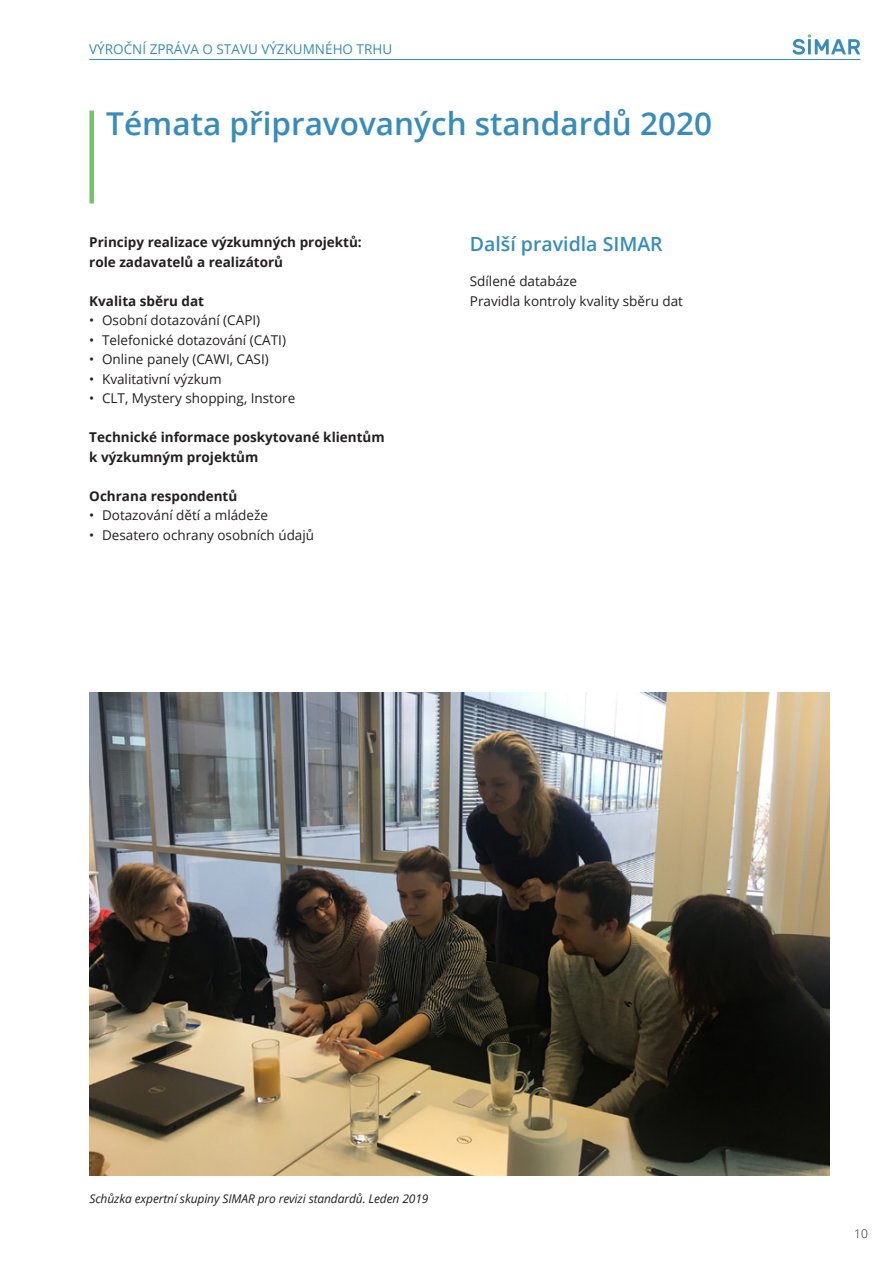
<style>
.page{position:relative;width:893px;height:1263px;background:#fff}
.page>*{position:absolute;margin:0;border:0;box-sizing:border-box;transform-origin:0 0}
.t1{font:600 31.5px "Open Sans";color:#378cbc}
.t2{font:600 19.5px "Open Sans";color:#378cbc}
.t3{font:13.5px/19.5px "Open Sans";color:#231f20}
.t4{font:700 13.5px/19.5px "Open Sans";color:#231f20}
.t5{font:13.5px "Open Sans";color:#378cbc}
.t6{font:italic 12px "Open Sans";letter-spacing:-.01em;color:#231f20}
.t7{font:300 12px "Open Sans";color:#231f20}
</style>
<div class="page">
<svg style="left:793px;top:34px;width:67px;height:21px"></svg>
<hr style="left:89px;top:59px;width:771px;height:1px;background:#378cbc">
<div style="left:89px;top:111px;width:5px;height:92px;background:#74c269"></div>
<img style="left:89px;top:692px;width:740px;height:484px">
<p class="t5" style="left:89px;top:40px;width:304px">VÝROČNÍ ZPRÁVA O STAVU VÝZKUMNÉHO TRHU</p>
<h1 class="t1" style="left:106px;top:102px;width:607px">Témata připravovaných standardů 2020</h1>
<p class="t4" style="left:89px;top:232px;width:274px">Principy realizace výzkumných projektů: role zadavatelů a realizátorů</p>
<p class="t4" style="left:89px;top:291px;width:116px">Kvalita sběru dat</p>
<p class="t3" style="left:89px;top:310px;width:172px">• Osobní dotazování (CAPI)</p>
<p class="t3" style="left:89px;top:330px;width:198px">• Telefonické dotazování (CATI)</p>
<p class="t3" style="left:89px;top:349px;width:181px">• Online panely (CAWI, CASI)</p>
<p class="t3" style="left:89px;top:369px;width:134px">• Kvalitativní výzkum</p>
<p class="t3" style="left:89px;top:388px;width:208px">• CLT, Mystery shopping, Instore</p>
<p class="t4" style="left:89px;top:427px;width:297px">Technické informace poskytované klientům k výzkumným projektům</p>
<p class="t4" style="left:89px;top:486px;width:150px">Ochrana respondentů</p>
<p class="t3" style="left:89px;top:505px;width:180px">• Dotazování dětí a mládeže</p>
<p class="t3" style="left:89px;top:525px;width:226px">• Desatero ochrany osobních údajů</p>
<h2 class="t2" style="left:470px;top:231px;width:194px">Další pravidla SIMAR</h2>
<p class="t3" style="left:470px;top:271px;width:215px">Sdílené databáze<br>Pravidla kontroly kvality sběru dat</p>
<p class="t6" style="left:89px;top:1190px;width:340px">Schůzka expertní skupiny SIMAR pro revizi standardů. Leden 2019</p>
<p class="t7" style="left:854px;top:1225px;width:15px">10</p>
</div>
